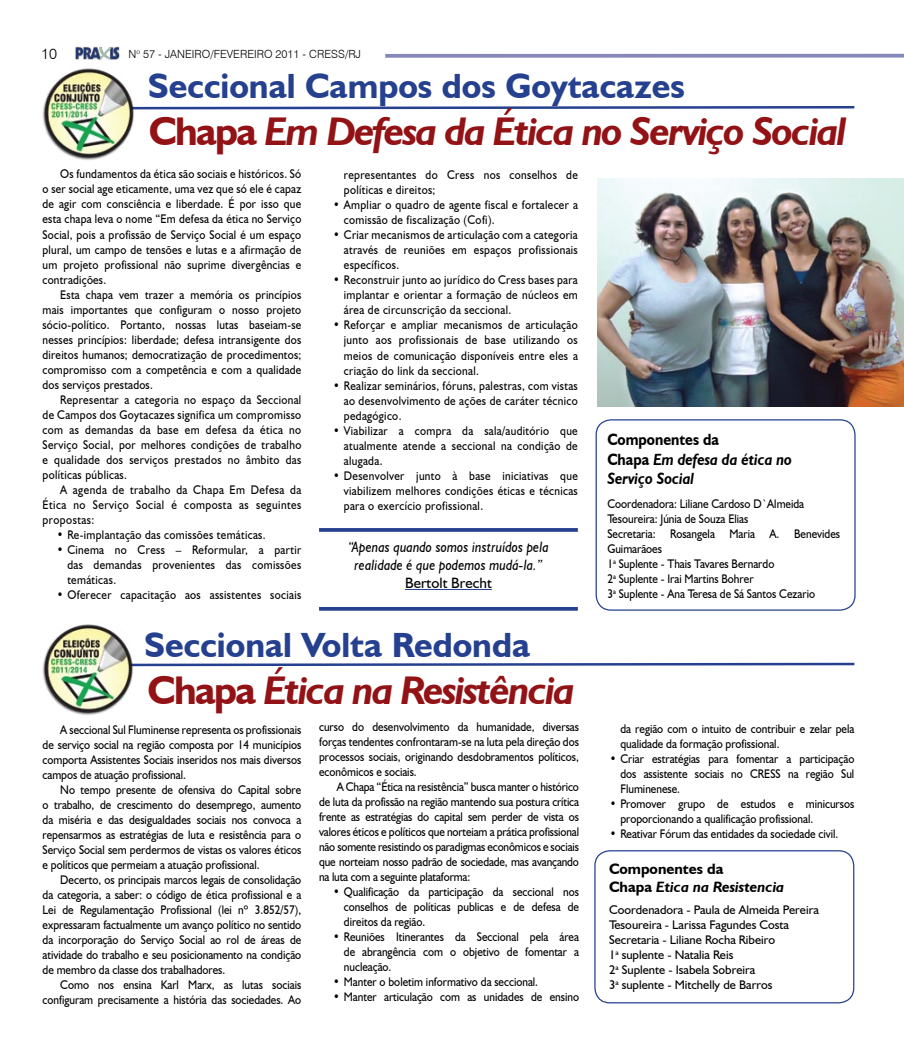
<style>
.page{position:relative;width:904px;height:1046px;background:#fff}
.page>*{position:absolute;margin:0;border:0;box-sizing:border-box;transform-origin:0 0}
.t1{font:italic 700 40px "Humanist 521 BT";letter-spacing:-.04em;color:#921215}
.t2{font:700 35px "Humanist 521 BT";color:#25408f}
.t3{font:italic 700 16.25px/19.5px "Humanist 521 BT";color:#000;scale:.9 1}
.t4{font:italic 15px/18px "Humanist 521 BT";letter-spacing:.01em;color:#000;text-align:center;scale:.9 1}
.t5{font:700 15px/18px "Humanist 521 BT";color:#000}
.t6{font:15px "Humanist 521 BT";color:#000}
.t7{font:300 15px "Swiss 721 BT";color:#000}
.t8{font:12.5px/15px "Humanist 521 BT";color:#000;text-align:justify;scale:.9 1}
.t9{font:12.5px/15px "Humanist 521 BT";letter-spacing:.03em;color:#000;scale:.9 1}
.t10{font:12.5px/15px "Humanist 521 BT";color:#000}
.t11{font:300 11.25px "Swiss 721 BT";color:#000}
.s1{font-style:normal}
.s2{font-style:italic}
</style>
<div class="page">
<img style="left:74px;top:47px;width:46px;height:14px">
<svg style="left:385px;top:54px;width:519px;height:4px;background:#9192c0"></svg>
<svg style="left:135px;top:106px;width:720px;height:4px"></svg>
<svg style="left:135px;top:662px;width:720px;height:5px"></svg>
<img style="left:42px;top:624px;width:93px;height:91px">
<img style="left:42px;top:68px;width:93px;height:92px">
<hr style="left:405px;top:589px;width:87px;height:1px;background:#25408f">
<img style="left:597px;top:178px;width:307px;height:228px">
<hr style="left:319px;top:528px;width:259px;height:3px;background:#25408f">
<hr style="left:319px;top:607px;width:259px;height:3px;background:#25408f">
<div style="left:595px;top:419px;width:260px;height:191px;border:1px solid #25408f;border-radius:15px"></div>
<div style="left:594px;top:850px;width:260px;height:153px;border:1px solid #25408f;border-radius:15px"></div>
<p class="t7" style="left:41px;top:44px;width:17px">10</p>
<p class="t11" style="left:129px;top:47px;width:234px">N<sup>o</sup> 57 - JANEIRO/FEVEREIRO 2011 - CRESS/RJ</p>
<h2 class="t2" style="left:148px;top:64px;width:538px">Seccional Campos dos Goytacazes</h2>
<h1 class="t1" style="left:149px;top:107px;width:699px"><span class="s1">Chapa</span> Em Defesa da Ética no Serviço Social</h1>
<p class="t9" style="left:344px;top:167px;width:261px">representantes do Cress nos conselhos de políticas e direitos;</p>
<p class="t9" style="left:344px;top:197px;width:261px;text-indent:-11px">• Ampliar o quadro de agente fiscal e fortalecer a comissão de fiscalização (Cofi).</p>
<p class="t8" style="left:344px;top:227px;width:261px;text-indent:-11px">• Criar mecanismos de articulação com a categoria através de reuniões em espaços profissionais específicos.</p>
<p class="t8" style="left:344px;top:272px;width:261px;text-indent:-11px">• Reconstruir junto ao jurídico do Cress bases para implantar e orientar a formação de núcleos em área de circunscrição da seccional.</p>
<p class="t8" style="left:344px;top:317px;width:261px;text-indent:-11px">• Reforçar e ampliar mecanismos de articulação junto aos profissionais de base utilizando os meios de comunicação disponíveis entre eles a criação do link da seccional.</p>
<p class="t8" style="left:344px;top:377px;width:261px;text-indent:-11px">• Realizar seminários, fóruns, palestras, com vistas ao desenvolvimento de ações de caráter técnico pedagógico.</p>
<p class="t8" style="left:344px;top:422px;width:261px;text-indent:-11px">• Viabilizar a compra da sala/auditório que atualmente atende a seccional na condição de alugada.</p>
<p class="t8" style="left:344px;top:467px;width:261px;text-indent:-11px">• Desenvolver junto à base iniciativas que viabilizem melhores condições éticas e técnicas para o exercício profissional.</p>
<p class="t4" style="left:348px;top:537px;width:225px">“Apenas quando somos instruídos pela realidade é que podemos mudá-la.”</p>
<p class="t6" style="left:405px;top:573px;width:88px">Bertolt Brecht</p>
<p class="t8" style="left:43px;top:166px;width:289px;text-indent:18px">Os fundamentos da ética são sociais e históricos. Só o ser social age eticamente, uma vez que só ele é capaz de agir com consciência e liberdade. É por isso que esta chapa leva o nome “Em defesa da ética no Serviço Social, pois a profissão de Serviço Social é um espaço plural, um campo de tensões e lutas e a afirmação de um projeto profissional não suprime divergências e contradições.</p>
<p class="t8" style="left:43px;top:286px;width:289px;text-indent:18px">Esta chapa vem trazer a memória os princípios mais importantes que configuram o nosso projeto sócio-político. Portanto, nossas lutas baseiam-se nesses princípios: liberdade; defesa intransigente dos direitos humanos; democratização de procedimentos; compromisso com a competência e com a qualidade dos serviços prestados.</p>
<p class="t8" style="left:43px;top:391px;width:289px;text-indent:18px">Representar a categoria no espaço da Seccional de Campos dos Goytacazes significa um compromisso com as demandas da base em defesa da ética no Serviço Social, por melhores condições de trabalho e qualidade dos serviços prestados no âmbito das políticas públicas.</p>
<p class="t8" style="left:43px;top:481px;width:289px;text-indent:18px">A agenda de trabalho da Chapa Em Defesa da Ética no Serviço Social é composta as seguintes propostas:</p>
<p class="t9" style="left:57px;top:526px;width:234px">• Re-implantação das comissões temáticas.</p>
<p class="t8" style="left:67px;top:541px;width:261px;text-indent:-11px">• Cinema no Cress – Reformular, a partir das demandas provenientes das comissões temáticas.</p>
<p class="t9" style="left:57px;top:586px;width:273px">• Oferecer capacitação aos assistentes sociais</p>
<h3 class="t3" style="left:607px;top:429px;width:207px"><span class="s1">Componentes da<br>Chapa</span> Em defesa da ética no<br>Serviço Social</h3>
<p class="t8" style="left:607px;top:496px;width:260px;text-align:left">Coordenadora: Liliane Cardoso D`Almeida Tesoureira: Júnia de Souza Elias<br>Secretaria: Rosangela Maria A. Benevides Guimarãoes<br>1<sup>a</sup> Suplente - Thais Tavares Bernardo<br>2<sup>a</sup> Suplente - Irai Martins Bohrer<br>3<sup>a</sup> Suplente - Ana Teresa de Sá Santos Cezario</p>
<h2 class="t2" style="left:144px;top:623px;width:387px">Seccional Volta Redonda</h2>
<h1 class="t1" style="left:148px;top:665px;width:429px"><span class="s1">Chapa</span> Ética na Resistência</h1>
<p class="t8" style="left:319px;top:719px;width:290px">curso do desenvolvimento da humanidade, diversas forças tendentes confrontaram-se na luta pela direção dos processos sociais, originando desdobramentos políticos, econômicos e sociais.</p>
<p class="t8" style="left:319px;top:779px;width:290px;text-indent:18px">A Chapa “Ética na resistência” busca manter o histórico de luta da profissão na região mantendo sua postura crítica frente as estratégias do capital sem perder de vista os valores éticos e políticos que norteiam a prática profissional não somente resistindo os paradigmas econômicos e sociais que norteiam nosso padrão de sociedade, mas avançando na luta com a seguinte plataforma:</p>
<p class="t8" style="left:344px;top:884px;width:263px;text-indent:-11px">• Qualificação da participação da seccional nos conselhos de políticas publicas e de defesa de direitos da região.</p>
<p class="t8" style="left:344px;top:929px;width:263px;text-indent:-11px">• Reuniões Itinerantes da Seccional pela área de abrangência com o objetivo de fomentar a nucleação.</p>
<p class="t8" style="left:333px;top:974px;width:229px">• Manter o boletim informativo da seccional.</p>
<p class="t8" style="left:333px;top:989px;width:274px">• Manter articulação com as unidades de ensino</p>
<p class="t8" style="left:43px;top:721px;width:289px;text-indent:18px">A seccional Sul Fluminense representa os profissionais de serviço social na região composta por 14 municípios comporta Assistentes Sociais inseridos nos mais diversos campos de atuação profissional.</p>
<p class="t8" style="left:43px;top:781px;width:289px;text-indent:18px">No tempo presente de ofensiva do Capital sobre o trabalho, de crescimento do desemprego, aumento da miséria e das desigualdades sociais nos convoca a repensarmos as estratégias de luta e resistência para o Serviço Social sem perdermos de vistas os valores éticos e políticos que permeiam a atuação profissional.</p>
<p class="t8" style="left:43px;top:871px;width:289px;text-indent:18px">Decerto, os principais marcos legais de consolidação da categoria, a saber: o código de ética profissional e a Lei de Regulamentação Profissional (lei nº 3.852/57), expressaram factualmente um avanço político no sentido da incorporação do Serviço Social ao rol de áreas de atividade do trabalho e seu posicionamento na condição de membro da classe dos trabalhadores.</p>
<p class="t8" style="left:43px;top:976px;width:289px;text-align:right">Como nos ensina Karl Marx, as lutas sociais configuram precisamente a história das sociedades. Ao</p>
<p class="t8" style="left:620px;top:720px;width:261px">da região com o intuito de contribuir e zelar pela qualidade da formação profissional.</p>
<p class="t8" style="left:620px;top:750px;width:261px;text-indent:-11px">• Criar estratégias para fomentar a participação dos assistente sociais no CRESS na região Sul Fluminenese.</p>
<p class="t8" style="left:620px;top:795px;width:261px;text-indent:-11px">• Promover grupo de estudos e minicursos proporcionando a qualificação profissional.</p>
<p class="t8" style="left:609px;top:825px;width:255px">• Reativar Fórum das entidades da sociedade civil.</p>
<p class="t5" style="left:609px;top:858px;width:177px">Componentes da<br>Chapa <span class="s2">Etica na Resistencia</span></p>
<p class="t10" style="left:609px;top:901px;width:211px">Coordenadora - Paula de Almeida Pereira Tesoureira - Larissa Fagundes Costa Secretaria - Liliane Rocha Ribeiro<br>1<sup>a</sup> suplente - Natalia Reis<br>2<sup>a</sup> Suplente - Isabela Sobreira<br>3<sup>a</sup> suplente - Mitchelly de Barros</p>
</div>
